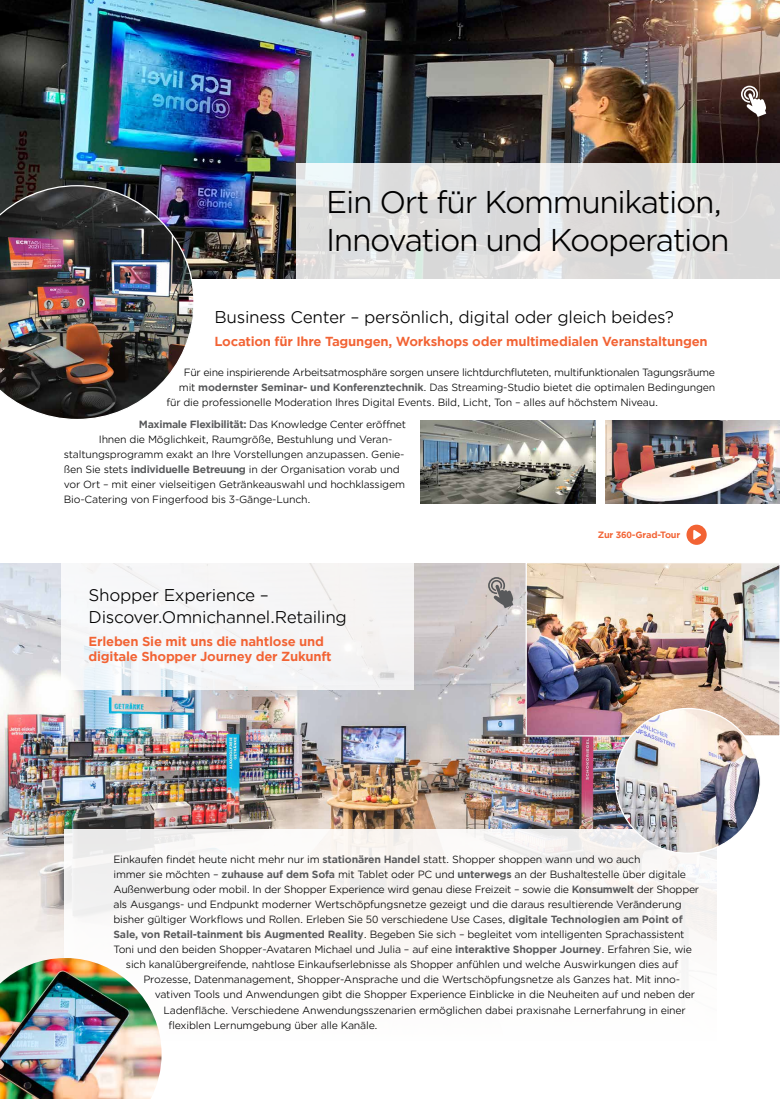
<style>
.page{position:relative;width:780px;height:1099px;background:#fff}
.page>*{position:absolute;margin:0;border:0;box-sizing:border-box;transform-origin:0 0}
.t1{font:30px/37.5px "Gotham Office";letter-spacing:-.045em;color:#000}
.t2{font:16.25px/22.5px "Gotham Office";letter-spacing:-.02em;color:#000}
.t3{font:700 12.5px/15px "Gotham Office";letter-spacing:-.02em;color:#f26334}
.t4{font:10px "Gotham Office";letter-spacing:-.02em;color:#000}
.t5{font:700 8.75px "Gotham Office";letter-spacing:-.02em;color:#f26334}
.s1{font-weight:700;color:#58595b}
</style>
<div class="page">
<img style="left:0;top:0;width:780px;height:278px">
<img style="left:0;top:563px;width:633px;height:395px">
<img style="left:420px;top:420px;width:175px;height:83px">
<img style="left:605px;top:420px;width:175px;height:83px">
<img style="left:527px;top:564px;width:251px;height:170px">
<div style="left:525px;top:562px;width:255px;height:174px;border:1px solid #fff"></div>
<svg style="left:296px;top:163px;width:484px;height:115px;background:#dfdfde"></svg>
<div style="left:61px;top:563px;width:352px;height:126px;background:#f6f5f6"></div>
<div style="left:64px;top:829px;width:652px;height:269px;background:#fff"></div>
<img style="left:615px;top:708px;width:145px;height:145px;border-radius:72px">
<img style="left:0;top:185px;width:194px;height:234px">
<img style="left:0;top:958px;width:161px;height:140px">
<svg style="left:741px;top:86px;width:25px;height:31px"></svg>
<svg style="left:488px;top:577px;width:25px;height:31px"></svg>
<div style="left:686px;top:524px;width:20px;height:21px;background:#f26334;border-radius:50%"></div>
<svg style="left:693px;top:530px;width:8px;height:10px"></svg>
<svg style="left:190px;top:848px;width:35px;height:44px"></svg>
<h1 class="t1" style="left:326px;top:183px;width:405px">Ein Ort für Kommunikation,<br>Innovation und Kooperation</h1>
<h2 class="t2" style="left:214px;top:305px;width:461px">Business Center – persönlich, digital oder gleich beides?</h2>
<p class="t3" style="left:214px;top:333px;width:494px">Location für Ihre Tagungen, Workshops oder multimedialen Veranstaltungen</p>
<p class="t4" style="left:184px;top:365px;width:532px">Für eine inspirierende Arbeitsatmosphäre sorgen unsere lichtdurchfluteten, multifunktionalen Tagungsräume</p>
<p class="t4" style="left:179px;top:380px;width:538px">mit <span class="s1">modernster Seminar- und Konferenztechnik</span>. Das Streaming-Studio bietet die optimalen Bedingungen</p>
<p class="t4" style="left:166px;top:395px;width:493px">für die professionelle Moderation Ihres Digital Events. Bild, Licht, Ton – alles auf höchstem Niveau.</p>
<p class="t4" style="left:139px;top:418px;width:269px"><span class="s1">Maximale Flexibilität:</span> Das Knowledge Center eröffnet</p>
<p class="t4" style="left:99px;top:433px;width:295px">Ihnen die Möglichkeit, Raumgröße, Bestuhlung und Veran-</p>
<p class="t4" style="left:64px;top:448px;width:342px">staltungsprogramm exakt an Ihre Vorstellungen anzupassen. Genie-</p>
<p class="t4" style="left:64px;top:463px;width:337px">ßen Sie stets <span class="s1">individuelle Betreuung</span> in der Organisation vorab und</p>
<p class="t4" style="left:64px;top:478px;width:343px">vor Ort – mit einer vielseitigen Getränkeauswahl und hochklassigem</p>
<p class="t4" style="left:64px;top:493px;width:248px">Bio-Catering von Fingerfood bis 3-Gänge-Lunch.</p>
<h2 class="t2" style="left:89px;top:583px;width:260px">Shopper Experience –<br>Discover.Omnichannel.Retailing</h2>
<p class="t3" style="left:89px;top:633px;width:245px">Erleben Sie mit uns die nahtlose und digitale Shopper Journey der Zukunft</p>
<p class="t5" style="left:597px;top:529px;width:84px">Zur 360-Grad-Tour</p>
<p class="t4" style="left:113px;top:853px;width:528px">Einkaufen findet heute nicht mehr nur im <span class="s1">stationären Handel</span> statt. Shopper shoppen wann und wo auch</p>
<p class="t4" style="left:113px;top:868px;width:574px">immer sie möchten – <span class="s1">zuhause auf dem Sofa</span> mit Tablet oder PC und <span class="s1">unterwegs</span> an der Bushaltestelle über digitale</p>
<p class="t4" style="left:113px;top:883px;width:587px">Außenwerbung oder mobil. In der Shopper Experience wird genau diese Freizeit – sowie die <span class="s1">Konsumwelt</span> der Shopper</p>
<p class="t4" style="left:113px;top:898px;width:569px">als Ausgangs- und Endpunkt moderner Wertschöpfungsnetze gezeigt und die daraus resultierende Veränderung</p>
<p class="t4" style="left:113px;top:913px;width:570px">bisher gültiger Workflows und Rollen. Erleben Sie 50 verschiedene Use Cases, <span class="s1">digitale Technologien am Point of</span></p>
<p class="t4" style="left:113px;top:928px;width:572px"><span class="s1">Sale, von Retail-tainment bis Augmented Reality</span>. Begeben Sie sich – begleitet vom intelligenten Sprachassistent</p>
<p class="t4" style="left:113px;top:943px;width:580px">Toni und den beiden Shopper-Avataren Michael und Julia – auf eine <span class="s1">interaktive Shopper Journey</span>. Erfahren Sie, wie</p>
<p class="t4" style="left:126px;top:958px;width:554px">sich kanalübergreifende, nahtlose Einkaufserlebnisse als Shopper anfühlen und welche Auswirkungen dies auf</p>
<p class="t4" style="left:143px;top:973px;width:538px">Prozesse, Datenmanagement, Shopper-Ansprache und die Wertschöpfungsnetze als Ganzes hat. Mit inno-</p>
<p class="t4" style="left:155px;top:988px;width:542px">vativen Tools und Anwendungen gibt die Shopper Experience Einblicke in die Neuheiten auf und neben der</p>
<p class="t4" style="left:163px;top:1003px;width:524px">Ladenfläche. Verschiedene Anwendungsszenarien ermöglichen dabei praxisnahe Lernerfahrung in einer</p>
<p class="t4" style="left:168px;top:1018px;width:211px">flexiblen Lernumgebung über alle Kanäle.</p>
</div>
